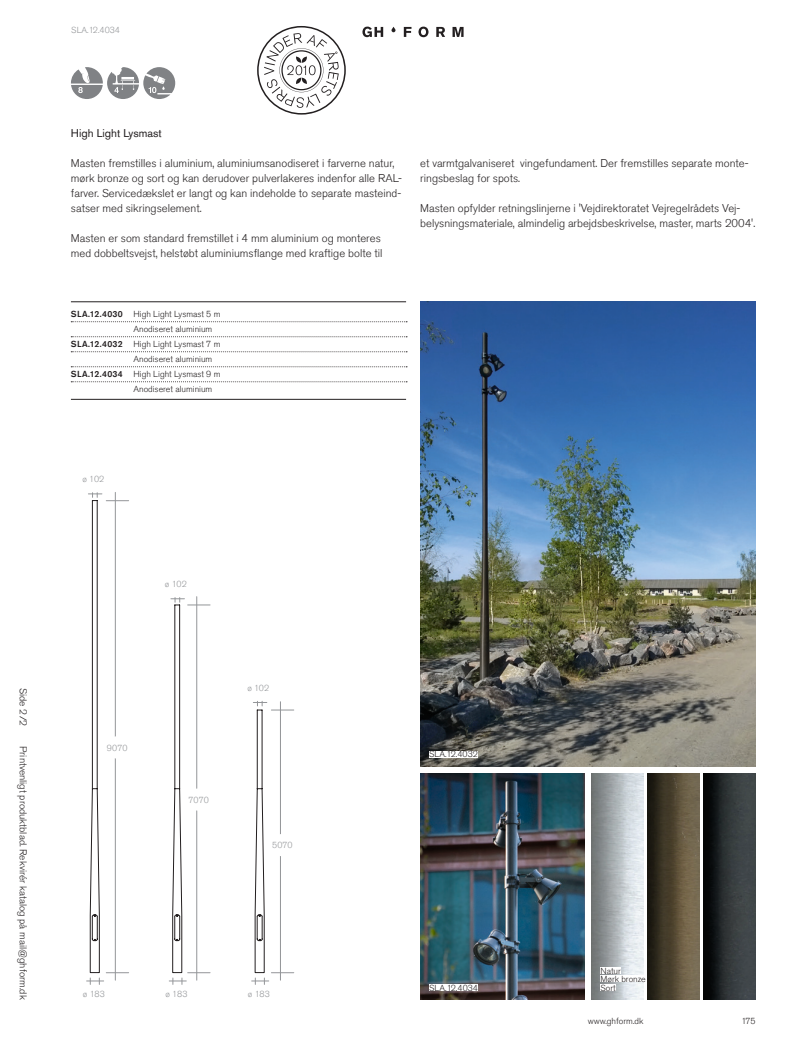
<style>
.page{position:relative;width:798px;height:1053px;background:#fff}
.page>*{position:absolute;margin:0;border:0;box-sizing:border-box;transform-origin:0 0}
._4_Brød_pt__9{font:300 11.25px/15px "Akzidenz Grotesk Std";color:#231f20}
._3_Rubrik_pt__9{font:11.25px "Akzidenz Grotesk Std";color:#231f20}
.t1{font:300 10px "Akzidenz Grotesk Std";color:#231f20}
._5_Produktliste{font:300 8.75px/15px "Akzidenz Grotesk Std";color:#231f20}
._7_Billedtekst{font:300 8.75px "Akzidenz Grotesk Std";color:#231f20}
._8_Mål{font:300 8.75px "Akzidenz Grotesk Std";letter-spacing:.015em;color:#939598}
._10_Sidetalslinje_so{font:300 8.75px "Akzidenz Grotesk Std";color:#231f20}
._7_Billedtekst-2{font:300 8.75px "Akzidenz Grotesk Std";color:#939598}
.s1{font-weight:500}
</style>
<div class="page">
<svg style="left:87px;top:492px;width:42px;height:492px"></svg>
<div style="left:102px;top:736px;width:31px;height:22px;background:#fff;border-radius:50%"></div>
<hr style="left:196px;top:596px;width:1px;height:384px;background:#939598">
<svg style="left:169px;top:597px;width:41px;height:387px"></svg>
<div style="left:184px;top:788px;width:30px;height:22px;background:#fff;border-radius:50%"></div>
<svg style="left:251px;top:701px;width:43px;height:283px"></svg>
<div style="left:267px;top:833px;width:31px;height:23px;background:#fff;border-radius:50%"></div>
<svg style="left:391px;top:27px;width:4px;height:5px"></svg>
<svg style="left:403px;top:27px;width:8px;height:10px"></svg>
<svg style="left:418px;top:27px;width:10px;height:10px"></svg>
<svg style="left:436px;top:27px;width:9px;height:10px"></svg>
<svg style="left:452px;top:27px;width:11px;height:10px"></svg>
<svg style="left:362px;top:27px;width:21px;height:10px"></svg>
<svg style="left:257px;top:26px;width:88px;height:89px"></svg>
<svg style="left:71px;top:67px;width:104px;height:32px"></svg>
<hr style="left:71px;top:301px;width:335px;height:1px;background:#231f20">
<hr style="left:71px;top:399px;width:335px;height:1px;background:#231f20">
<svg style="left:71px;top:321px;width:336px;height:1px"></svg>
<svg style="left:71px;top:351px;width:336px;height:1px"></svg>
<svg style="left:71px;top:381px;width:336px;height:1px"></svg>
<svg style="left:71px;top:336px;width:336px;height:1px"></svg>
<svg style="left:71px;top:366px;width:336px;height:1px"></svg>
<img style="left:420px;top:301px;width:335px;height:465px">
<div style="left:429px;top:750px;width:49px;height:7px;background:#fff"></div>
<img style="left:647px;top:773px;width:52px;height:226px">
<img style="left:591px;top:773px;width:52px;height:226px">
<img style="left:703px;top:773px;width:52px;height:226px">
<div style="left:600px;top:984px;width:15px;height:6px;background:#fff"></div>
<div style="left:600px;top:975px;width:45px;height:7px;background:#fff"></div>
<div style="left:600px;top:966px;width:20px;height:7px;background:#fff"></div>
<img style="left:420px;top:773px;width:164px;height:226px">
<div style="left:429px;top:984px;width:49px;height:6px;background:#fff"></div>
<p class="t1" style="left:29px;top:688px;width:40px;rotate:90deg">Side 2/2</p>
<p class="t1" style="left:29px;top:746px;width:255px;rotate:90deg">Printvenligt produktblad. Rekvirér katalog på mail@ghform.dk</p>
<p class="_7_Billedtekst-2" style="left:71px;top:25px;width:50px">SLA.12.4034</p>
<p class="_3_Rubrik_pt__9" style="left:71px;top:126px;width:92px">High Light Lysmast</p>
<p class="_4_Brød_pt__9" style="left:71px;top:155px;width:332px">Masten fremstilles i aluminium, aluminiumsanodiseret i farverne natur, mørk bronze og sort og kan derudover pulverlakeres indenfor alle RAL&shy;farver. Servicedækslet er langt og kan indeholde to separate masteind&shy;satser med sikringselement.</p>
<p class="_4_Brød_pt__9" style="left:71px;top:230px;width:313px">Masten er som standard fremstillet i 4 mm aluminium og monteres med dobbeltsvejst, helstøbt aluminiumsflange med kraftige bolte til</p>
<p class="_4_Brød_pt__9" style="left:420px;top:155px;width:330px">et varmtgalvaniseret vingefundament. Der fremstilles separate monte&shy;ringsbeslag for spots.</p>
<p class="_4_Brød_pt__9" style="left:420px;top:200px;width:336px">Masten opfylder retningslinjerne i 'Vejdirektoratet Vejregelrådets Vej&shy;belysningsmateriale, almindelig arbejdsbeskrivelse, master, marts 2004'.</p>
<p class="_5_Produktliste" style="left:133px;top:306px;width:88px;text-indent:-62px"><span class="s1">SLA.12.4030</span> High Light Lysmast 5 m<br>Anodiseret aluminium</p>
<p class="_5_Produktliste" style="left:133px;top:336px;width:88px;text-indent:-62px"><span class="s1">SLA.12.4032</span> High Light Lysmast 7 m<br>Anodiseret aluminium</p>
<p class="_5_Produktliste" style="left:133px;top:366px;width:88px;text-indent:-62px"><span class="s1">SLA.12.4034</span> High Light Lysmast 9 m<br>Anodiseret aluminium</p>
<p class="_8_Mål" style="left:82px;top:474px;width:23px">ø 102</p>
<p class="_8_Mål" style="left:165px;top:579px;width:23px">ø 102</p>
<p class="_8_Mål" style="left:107px;top:742px;width:22px">9070</p>
<p class="_8_Mål" style="left:188px;top:794px;width:22px">7070</p>
<p class="_8_Mål" style="left:247px;top:682px;width:23px">ø 102</p>
<p class="_8_Mål" style="left:272px;top:840px;width:22px">5070</p>
<p class="_7_Billedtekst" style="left:429px;top:749px;width:50px">SLA.12.4032</p>
<p class="_8_Mål" style="left:83px;top:989px;width:23px">ø 183</p>
<p class="_8_Mål" style="left:165px;top:989px;width:23px">ø 183</p>
<p class="_8_Mål" style="left:248px;top:989px;width:23px">ø 183</p>
<p class="_7_Billedtekst" style="left:429px;top:982px;width:50px">SLA.12.4034</p>
<p class="_7_Billedtekst" style="left:600px;top:965px;width:22px">Natur</p>
<p class="_7_Billedtekst" style="left:600px;top:974px;width:47px">Mørk bronze</p>
<p class="_7_Billedtekst" style="left:600px;top:982px;width:17px">Sort</p>
<p class="_10_Sidetalslinje_so" style="left:587px;top:1016px;width:57px">www.ghform.dk</p>
</div>
